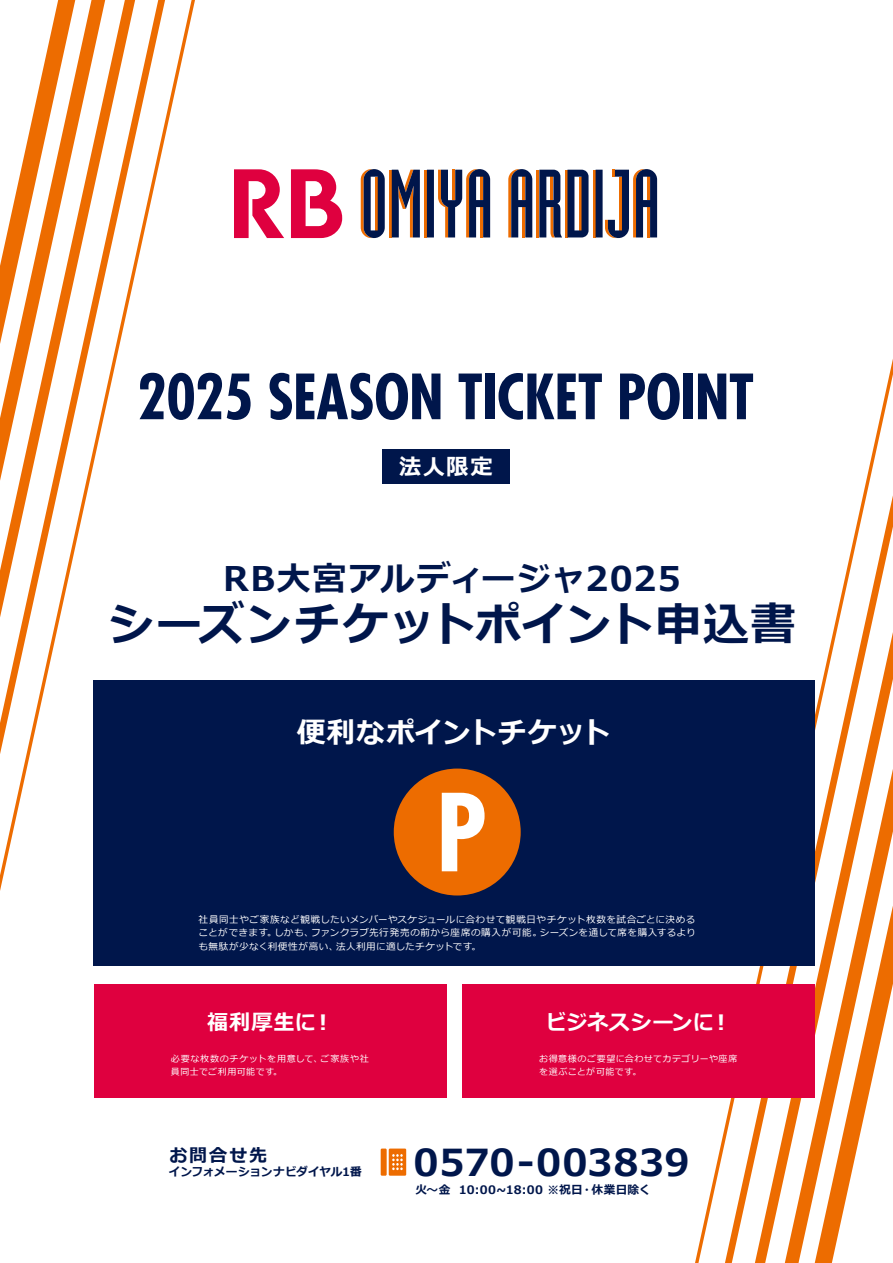
<style>
.page{position:relative;width:893px;height:1263px;background:#fff}
.page>*{position:absolute;margin:0;border:0;box-sizing:border-box;transform-origin:0 0}
.t1{font:700 condensed 60.6px "Futurafor Red Bull";letter-spacing:.02em;color:#00164b}
.t2{font:700 45.75px "Meiryo";letter-spacing:.025em;color:#00164b}
.t3{font:700 37.2px "Meiryo";letter-spacing:.01em;color:#00164b}
.t4{font:700 34.05px "Meiryo";letter-spacing:.035em;color:#00164b}
.t5{font:700 28.65px "Meiryo";letter-spacing:.02em;color:#fff}
.t6{font:700 22.35px "Meiryo";color:#fff}
.t7{font:700 21.3px "Meiryo";letter-spacing:.01em;color:#fff}
.t8{font:700 18px "Meiryo";letter-spacing:.1em;color:#00164b}
.t9{font:700 11.7px "Meiryo";letter-spacing:.015em;color:#00164b}
.t10{font:700 11.7px "Meiryo";letter-spacing:-.005em;color:#00164b}
.t11{font:9.6px/13.8px "Meiryo";letter-spacing:.04em;color:#fff;text-align:justify}
.t12{font:9px/13.8px "Meiryo";letter-spacing:.05em;color:#fff}
</style>
<div class="page">
<svg style="left:695px;top:359px;width:198px;height:904px"></svg>
<svg style="left:0;top:0;width:195px;height:891px"></svg>
<svg style="left:0;top:0;width:165px;height:754px"></svg>
<div style="left:94px;top:680px;width:721px;height:286px;background:#00164b"></div>
<div style="left:94px;top:984px;width:353px;height:113px;background:#df003f"></div>
<div style="left:462px;top:984px;width:353px;height:113px;background:#df003f"></div>
<div style="left:382px;top:449px;width:128px;height:34px;background:#00164b"></div>
<div style="left:381px;top:1148px;width:6px;height:28px;background:#ed6c00"></div>
<svg style="left:389px;top:1148px;width:17px;height:28px"></svg>
<svg style="left:394px;top:768px;width:127px;height:127px"></svg>
<svg style="left:234px;top:169px;width:50px;height:69px"></svg>
<svg style="left:291px;top:169px;width:51px;height:69px"></svg>
<hr style="left:389px;top:170px;width:3px;height:67px;background:#ed6c00">
<hr style="left:424px;top:170px;width:3px;height:67px;background:#ed6c00">
<hr style="left:536px;top:170px;width:3px;height:67px;background:#ed6c00">
<hr style="left:593px;top:170px;width:3px;height:67px;background:#ed6c00">
<svg style="left:361px;top:169px;width:24px;height:69px"></svg>
<svg style="left:392px;top:170px;width:28px;height:67px"></svg>
<svg style="left:427px;top:169px;width:63px;height:68px"></svg>
<svg style="left:508px;top:169px;width:24px;height:68px;background:#60525b"></svg>
<svg style="left:539px;top:170px;width:50px;height:67px"></svg>
<svg style="left:596px;top:169px;width:61px;height:69px"></svg>
<h1 class="t1" style="left:138px;top:349px;width:616px">2025 SEASON TICKET POINT</h1>
<h3 class="t6" style="left:399px;top:452px;width:95px">法人限定</h3>
<h3 class="t4" style="left:223px;top:555px;width:459px">RB大宮アルディージャ2025</h3>
<h2 class="t2" style="left:108px;top:592px;width:689px">シーズンチケットポイント申込書</h2>
<h3 class="t5" style="left:297px;top:712px;width:315px">便利なポイントチケット</h3>
<p class="t11" style="left:199px;top:913px;width:498px">社員同士やご家族など観戦したいメンバーやスケジュールに合わせて観戦日やチケット枚数を試合ごとに決めることができます。しかも、ファンクラブ先行発売の前から座席の購入が可能。シーズンを通して席を購入するよりも無駄が少なく利便性が高い、法人利用に適したチケットです。</p>
<h3 class="t7" style="left:207px;top:1007px;width:128px">福利厚生に！</h3>
<p class="t12" style="left:171px;top:1052px;width:200px">必要な枚数のチケットを用意して、ご家族や社員同士でご利用可能です。</p>
<h3 class="t8" style="left:169px;top:1143px;width:99px">お問合せ先</h3>
<p class="t10" style="left:169px;top:1164px;width:194px">インフォメーションナビダイヤル1番</p>
<h3 class="t7" style="left:545px;top:1007px;width:188px">ビジネスシーンに！</h3>
<p class="t12" style="left:539px;top:1052px;width:200px">お得意様のご要望に合わせてカテゴリーや座席を選ぶことが可能です。</p>
<h3 class="t3" style="left:414px;top:1136px;width:277px">0570-003839</h3>
<p class="t9" style="left:415px;top:1182px;width:237px">火～金 10:00~18:00 ※祝日・休業日除く</p>
</div>
